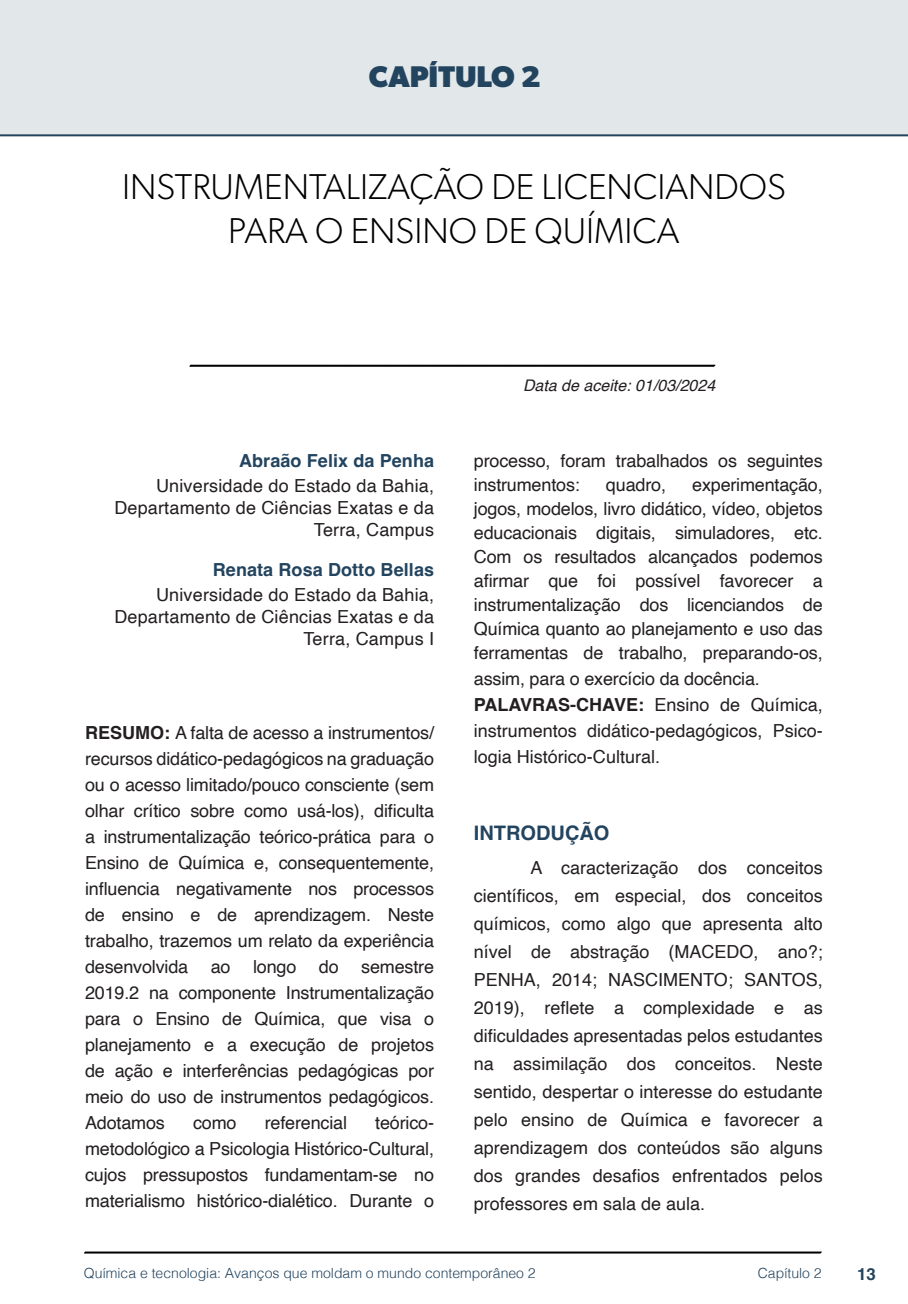
<style>
.page{position:relative;width:908px;height:1304px;background:#fff}
.page>*{position:absolute;margin:0;border:0;box-sizing:border-box;transform-origin:0 0}
.nome_artigos{font:300 36px/44px "Gibson";color:#000;text-align:center}
.capítulos{font:700 30px "Gibson";color:#23445f}
.TITULOS{font:700 20px "Helvetica";color:#23445f}
.Resumos_e_PC_TXT{font:18px/26px "Helvetica";letter-spacing:-.01em;color:#231f20;text-align:justify}
.txt{font:18px/28px "Helvetica";color:#231f20;text-align:justify}
.info_autores{font:18px/22px "Helvetica";letter-spacing:.01em;color:#231f20;text-align:right}
.nome_autores{font:700 18px "Helvetica";letter-spacing:.005em;color:#23445f}
.t1{font:700 16.8px "Helvetica";color:#23445f}
.t2{font:italic 16px "Helvetica";color:#231f20}
.t3{font:300 14px "Helvetica";color:#23445f}
.s1{font-weight:700}
</style>
<div class="page">
<svg style="left:84px;top:1251px;width:737px;height:3px;background:#515151"></svg>
<div style="left:0;top:0;width:907px;height:136px;background:#e2e7e9"></div>
<svg style="left:189px;top:364px;width:526px;height:3px;background:#4f4f4f"></svg>
<div style="left:44px;top:72px;width:68px;height:61px;background:#e2e7e9"></div>
<p class="capítulos" style="left:369px;top:58px;width:173px">CAPÍTULO 2</p>
<p class="nome_artigos" style="left:122px;top:164px;width:665px">INSTRUMENTALIZAÇÃO DE LICENCIANDOS<br>PARA O ENSINO DE QUÍMICA</p>
<p class="nome_autores" style="left:239px;top:450px;width:196px">Abraão Felix da Penha</p>
<p class="info_autores" style="left:114px;top:476px;width:321px">Universidade do Estado da Bahia,<br>Departamento de Ciências Exatas e da<br>Terra, Campus</p>
<p class="nome_autores" style="left:213px;top:558px;width:223px">Renata Rosa Dotto Bellas</p>
<p class="info_autores" style="left:114px;top:584px;width:321px">Universidade do Estado da Bahia,<br>Departamento de Ciências Exatas e da<br>Terra, Campus I</p>
<p class="Resumos_e_PC_TXT" style="left:85px;top:720px;width:350px"><span class="s1">RESUMO:</span> A falta de acesso a instrumentos/ recursos didático-pedagógicos na graduação ou o acesso limitado/pouco consciente (sem olhar crítico sobre como usá-los), dificulta a instrumentalização teórico-prática para o Ensino de Química e, consequentemente, influencia negativamente nos processos de ensino e de aprendizagem. Neste trabalho, trazemos um relato da experiência desenvolvida ao longo do semestre 2019.2 na componente Instrumentalização para o Ensino de Química, que visa o planejamento e a execução de projetos de ação e interferências pedagógicas por meio do uso de instrumentos pedagógicos.<br>Adotamos</p>
<p class="Resumos_e_PC_TXT" style="left:85px;top:1110px;width:350px;text-indent:290px">teórico&shy;metodológico a Psicologia Histórico-Cultural, cujos pressupostos fundamentam-se no materialismo histórico-dialético. Durante o</p>
<p class="Resumos_e_PC_TXT" style="left:193px;top:1110px;width:45px">como</p>
<p class="Resumos_e_PC_TXT" style="left:265px;top:1110px;width:84px">referencial</p>
<p class="t2" style="left:523px;top:373px;width:194px">Data de aceite: 01/03/2024</p>
<p class="Resumos_e_PC_TXT" style="left:473px;top:449px;width:350px;line-height:24px">processo, foram trabalhados os seguintes instrumentos:</p>
<p class="Resumos_e_PC_TXT" style="left:605px;top:472px;width:61px">quadro,</p>
<p class="Resumos_e_PC_TXT" style="left:473px;top:473px;width:350px;line-height:24px;text-indent:218px">experimentação, jogos, modelos, livro didático, vídeo, objetos educacionais digitais, simuladores, etc.<br>Com os resultados alcançados podemos afirmar que foi possível favorecer a instrumentalização dos licenciandos de Química quanto ao planejamento e uso das ferramentas de trabalho, preparando-os,</p>
<p class="Resumos_e_PC_TXT" style="left:473px;top:666px;width:287px">assim, para o exercício da docência.</p>
<p class="Resumos_e_PC_TXT" style="left:473px;top:692px;width:350px"><span class="s1">PALAVRAS-CHAVE:</span> Ensino de Química, instrumentos didático-pedagógicos, Psico&shy;logia Histórico-Cultural.</p>
<p class="TITULOS" style="left:473px;top:821px;width:137px">INTRODUÇÃO</p>
<p class="txt" style="left:473px;top:854px;width:350px;text-indent:57px">A caracterização dos conceitos científicos, em especial, dos conceitos químicos, como algo que apresenta alto nível de abstração (MACEDO, ano?; PENHA, 2014; NASCIMENTO; SANTOS, 2019), reflete a complexidade e as dificuldades apresentadas pelos estudantes na assimilação dos conceitos. Neste sentido, despertar o interesse do estudante pelo ensino de Química e favorecer a aprendizagem dos conteúdos são alguns dos grandes desafios enfrentados pelos professores em sala de aula.</p>
<p class="t3" style="left:84px;top:1261px;width:453px">Química e tecnologia: Avanços que moldam o mundo contemporâneo 2</p>
<p class="t3" style="left:757px;top:1261px;width:65px">Capítulo 2</p>
<p class="t1" style="left:856px;top:1264px;width:20px">13</p>
</div>
